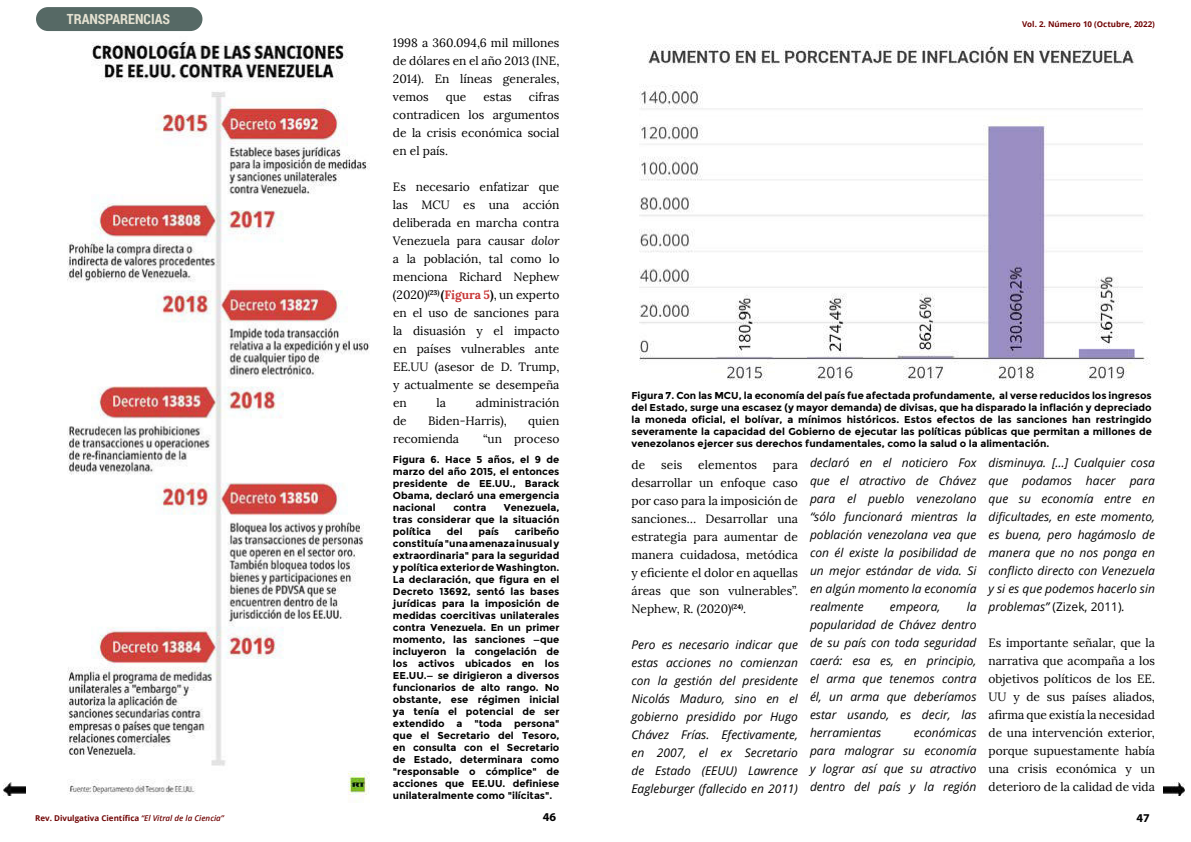
<style>
.page{position:relative;width:1191px;height:842px;background:#fff}
.page>*{position:absolute;margin:0;border:0;box-sizing:border-box;transform-origin:0 0}
.t1{font:700 14px "Roboto Condensed";color:#e5e1d1}
.t2{font:12px/18px "Lora";color:#000;text-align:justify}
.t3{font:italic 12px/18px "Open Sans";color:#000;text-align:justify}
.t4{font:700 12px "Myriad Pro";color:#000}
.t5{font:700 10px/12px "Montserrat";color:#000;text-align:justify}
.t6{font:700 8px "Open Sans";color:#700404}
.s1{font-style:italic}
.s2{font-weight:700}
.s3{font-weight:700;color:#c93737}
.s4{font-style:normal}
.s5{font-weight:600;font-style:italic}
</style>
<div class="page">
<img style="left:1163px;top:782px;width:21px;height:14px">
<div style="left:37px;top:8px;width:164px;height:22px;background:#566965;border-radius:11px"></div>
<div style="left:36px;top:7px;width:166px;height:24px;border:2px solid #566965;border-radius:11px"></div>
<img style="left:67px;top:42px;width:302px;height:761px">
<img style="left:639px;top:44px;width:511px;height:337px">
<img style="left:4px;top:782px;width:21px;height:14px">
<h1 class="t1" style="left:67px;top:11px;width:105px">TRANSPARENCIAS</h1>
<p class="t2" style="left:393px;top:34px;width:168px">1998 a 360.094,6 mil millones de dólares en el año 2013 (INE, 2014). En líneas generales, vemos</p>
<p class="t2" style="left:393px;top:88px;width:168px;text-indent:136px">cifras contradicen los argumentos de la crisis económica social en el país.</p>
<p class="t2" style="left:393px;top:178px;width:168px">Es necesario enfatizar que las MCU es una acción deliberada en marcha contra Venezuela para causar <span class="s1">dolor </span>a la población, tal como lo menciona Richard Nephew (2020)<sup>(23)</sup> <span class="s2">(</span><span class="s3">Figura 5</span><span class="s2">)</span>, un experto en el uso de sanciones para la disuasión y el impacto en países vulnerables ante EE.UU (asesor de D. Trump, y actualmente se desempeña en</p>
<p class="t2" style="left:446px;top:88px;width:22px">que</p>
<p class="t2" style="left:483px;top:88px;width:30px">estas</p>
<p class="t2" style="left:436px;top:394px;width:11px">la</p>
<p class="t2" style="left:476px;top:394px;width:85px">administración</p>
<p class="t2" style="left:393px;top:412px;width:15px">de</p>
<p class="t2" style="left:428px;top:412px;width:80px">Biden-Harris),</p>
<p class="t2" style="left:528px;top:412px;width:33px">quien</p>
<p class="t2" style="left:393px;top:430px;width:68px">recomienda</p>
<p class="t2" style="left:483px;top:430px;width:78px">“un proceso</p>
<p class="t5" style="left:393px;top:454px;width:168px">Figura 6. Hace 5 años, el 9 de marzo del año 2015, el entonces presidente de EE.UU., Barack Obama, declaró una emergencia nacional</p>
<p class="t5" style="left:393px;top:502px;width:168px;text-indent:111px">Venezuela, tras considerar que la situación política</p>
<p class="t5" style="left:453px;top:502px;width:34px">contra</p>
<p class="t5" style="left:447px;top:526px;width:17px">del</p>
<p class="t5" style="left:478px;top:526px;width:22px">país</p>
<p class="t5" style="left:393px;top:526px;width:168px;text-indent:122px">caribeño constituía "una amenaza inusual y extraordinaria" para la seguridad y política exterior de Washington.<br>La declaración, que figura en el Decreto 13692, sentó las bases jurídicas para la imposición de medidas coercitivas unilaterales contra Venezuela. En un primer momento, las sanciones —que incluyeron la congelación de los activos ubicados en los EE.UU.— se dirigieron a diversos funcionarios de alto rango. No obstante, ese régimen inicial ya tenía el potencial de ser extendido a "toda persona" que el Secretario del Tesoro, en consulta con el Secretario de Estado, determinara como "responsable o cómplice" de acciones que EE.UU. definiese unilateralmente como "ilícitas".</p>
<p class="t6" style="left:1022px;top:18px;width:134px">Vol. 2. Número 10 (Octubre, 2022)</p>
<p class="t5" style="left:631px;top:390px;width:522px">Figura 7. Con las MCU, la economía del país fue afectada profundamente, al verse reducidos los ingresos del Estado, surge una escasez (y mayor demanda) de divisas, que ha disparado la inflación y depreciado la moneda oficial, el bolívar, a mínimos históricos. Estos efectos de las sanciones han restringido severamente la capacidad del Gobierno de ejecutar las políticas públicas que permitan a millones de venezolanos ejercer sus derechos fundamentales, como la salud o la alimentación.</p>
<p class="t2" style="left:631px;top:456px;width:15px">de</p>
<p class="t2" style="left:661px;top:456px;width:23px">seis</p>
<p class="t2" style="left:698px;top:456px;width:60px">elementos</p>
<p class="t2" style="left:631px;top:456px;width:168px;text-indent:141px">para desarrollar un enfoque caso por caso para la imposición de sanciones… Desarrollar una estrategia para aumentar de manera cuidadosa, metódica y eficiente el dolor en aquellas áreas que son vulnerables”.<br>Nephew, R. (2020)<sup>(24)</sup>.</p>
<p class="t3" style="left:631px;top:636px;width:168px">Pero es necesario indicar que estas acciones no comienzan con la gestión del presidente Nicolás Maduro, sino en el gobierno presidido por Hugo Chávez Frías. Efectivamente, en 2007, el ex Secretario de Estado (EEUU) Lawrence Eagleburger (fallecido en 2011)</p>
<p class="t3" style="left:810px;top:454px;width:168px">declaró en el noticiero Fox que el atractivo de Chávez para el pueblo venezolano “sólo funcionará mientras la población venezolana vea que con él existe la posibilidad de un mejor estándar de vida. Si en algún momento la economía realmente</p>
<p class="t3" style="left:810px;top:598px;width:168px;text-indent:157px">la popularidad de Chávez dentro de su país con toda seguridad caerá: esa es, en principio, el arma que tenemos contra él, un arma que deberíamos estar usando, es decir, las herramientas</p>
<p class="t3" style="left:890px;top:598px;width:52px">empeora,</p>
<p class="t3" style="left:810px;top:724px;width:168px;text-indent:104px">económicas para malograr su economía y lograr así que su atractivo dentro del país y la región</p>
<p class="t3" style="left:988px;top:454px;width:168px">disminuya. […] Cualquier cosa que podamos hacer para que su economía entre en dificultades, en este momento, es buena, pero hagámoslo de manera que no nos ponga en conflicto directo con Venezuela y si es que podemos hacerlo sin problemas” <span class="s4">(Zizek, 2011)</span>.</p>
<p class="t2" style="left:988px;top:634px;width:168px">Es importante señalar, que la narrativa que acompaña a los objetivos políticos de los EE.<br>UU y de sus países aliados, afirma que existía la necesidad de una intervención exterior, porque supuestamente había una crisis económica y un deterioro de la calidad de vida</p>
<p class="t6" style="left:35px;top:812px;width:190px">Rev. Divulgativa Científica <span class="s5">“El Vitral de la Ciencia”</span></p>
<p class="t4" style="left:543px;top:810px;width:15px">46</p>
<p class="t4" style="left:1136px;top:811px;width:15px">47</p>
</div>
